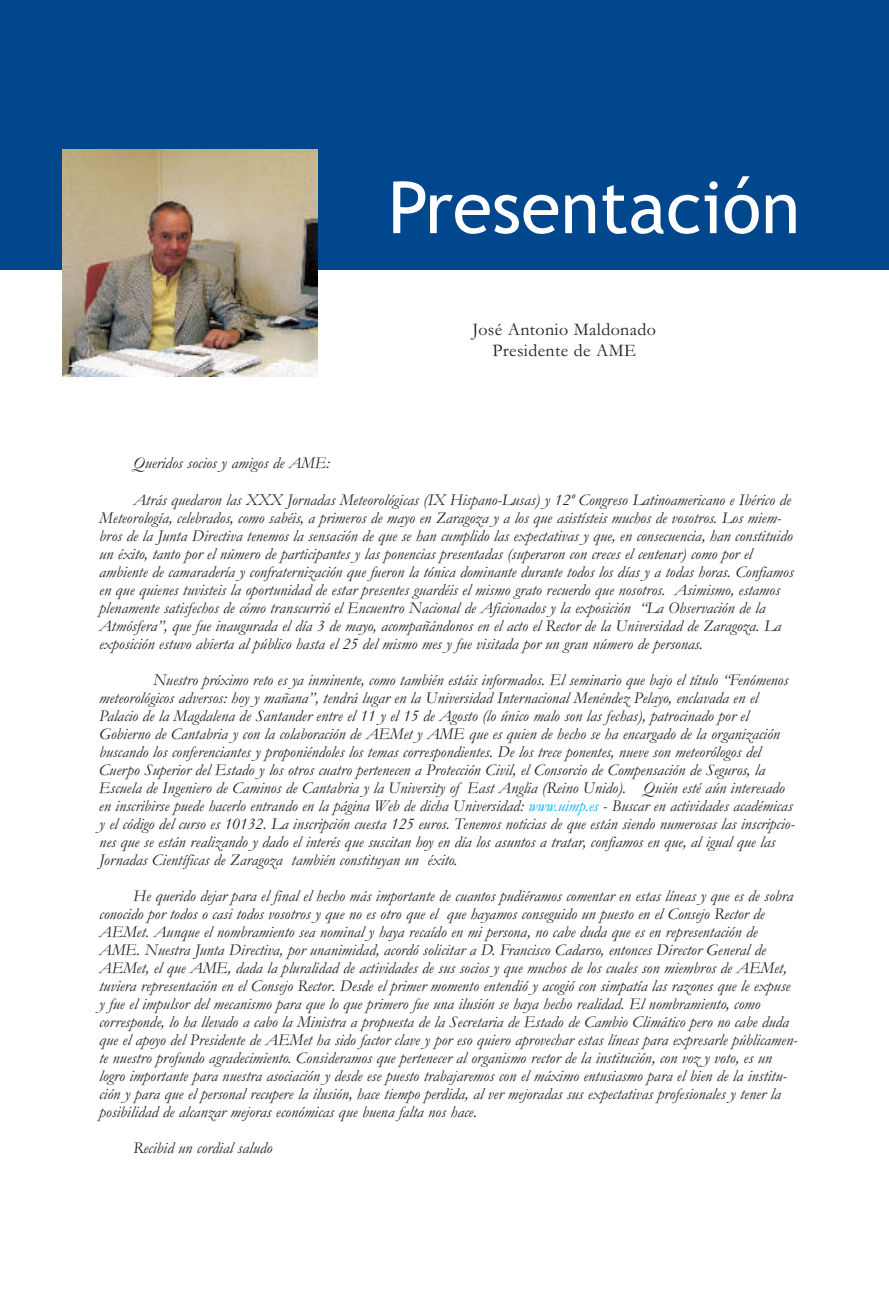
<style>
.page{position:relative;width:889px;height:1289px;background:#fff}
.page>*{position:absolute;margin:0;border:0;box-sizing:border-box;transform-origin:0 0}
.t1{font:72px "Trebuchet MS";color:#fff}
.t2{font:18px/21.6px "Garamond";letter-spacing:.02em;color:#231f20;text-align:center}
.t3{font:italic 16.5px/18px "Garamond";color:#231f20}
.s1{color:#00aeef}
</style>
<div class="page">
<div style="left:0;top:0;width:889px;height:269px;background:#01478d"></div>
<img style="left:62px;top:150px;width:255px;height:226px">
<h1 class="t1" style="left:388px;top:166px;width:414px">Presentación</h1>
<p class="t2" style="left:472px;top:317px;width:185px">José Antonio Maldonado<br>Presidente de AME</p>
<p class="t3" style="left:133px;top:445px;width:659px;line-height:36px">Queridos socios y amigos de AME:<br>Atrás quedaron las XXX Jornadas Meteorológicas (IX Hispano-Lusas) y 12º Congreso Latinoamericano e Ibérico de</p>
<p class="t3" style="left:99px;top:508px;width:696px">Meteorología, celebrados, como sabéis, a primeros de mayo en Zaragoza y a los que asistísteis muchos de vosotros. Los miem&shy;bros de la Junta Directiva tenemos la sensación de que se han cumplido las expectativas y que, en consecuencia, han constituido un éxito, tanto por el número de participantes y las ponencias presentadas (superaron con creces el centenar) como por el ambiente de camaradería y confraternización que fueron la tónica dominante durante todos los días y a todas horas. Confiamos en que quienes tuvisteis la oportunidad de estar presentes guardéis el mismo grato recuerdo que nosotros. Asimismo, estamos plenamente satisfechos de cómo transcurrió el Encuentro Nacional de Aficionados y la exposición “La Observación de la Atmósfera”, que fue inaugurada el día 3 de mayo, acompañándonos en el acto el Rector de la Universidad de Zaragoza. La exposición estuvo abierta al público hasta el 25 del mismo mes y fue visitada por un gran número de personas.</p>
<p class="t3" style="left:99px;top:670px;width:697px;text-indent:54px">Nuestro próximo reto es ya inminente, como también estáis informados. El seminario que bajo el título “Fenómenos meteorológicos adversos: hoy y mañana”, tendrá lugar en la Universidad Internacional Menéndez Pelayo, enclavada en el Palacio de la Magdalena de Santander entre el 11 y el 15 de Agosto (lo único malo son las fechas), patrocinado por el Gobierno de Cantabria y con la colaboración de AEMet y AME que es quien de hecho se ha encargado de la organización buscando los conferenciantes y proponiéndoles los temas correspondientes. De los trece ponentes, nueve son meteorólogos del Cuerpo Superior del Estado y los otros cuatro pertenecen a Protección Civil, el Consorcio de Compensación de Seguros, la Escuela de Ingeniero de Caminos de Cantabria y la University of East Anglia (Reino Unido). Quién esté aún interesado en inscribirse puede hacerlo entrando en la página Web de dicha Universidad: <span class="s1">www.uimp.es</span> - Buscar en actividades académicas y el código del curso es 10132. La inscripción cuesta 125 euros. Tenemos noticias de que están siendo numerosas las inscripcio&shy;nes que se están realizando y dado el interés que suscitan hoy en día los asuntos a tratar, confiamos en que, al igual que las Jornadas Científicas de Zaragoza también constituyan un éxito.</p>
<p class="t3" style="left:99px;top:886px;width:700px;text-indent:34px">He querido dejar para el final el hecho más importante de cuantos pudiéramos comentar en estas líneas y que es de sobra conocido por todos o casi todos vosotros y que no es otro que el que hayamos conseguido un puesto en el Consejo Rector de AEMet. Aunque el nombramiento sea nominal y haya recaído en mi persona, no cabe duda que es en representación de AME. Nuestra Junta Directiva, por unanimidad, acordó solicitar a D. Francisco Cadarso, entonces Director General de AEMet, el que AME, dada la pluralidad de actividades de sus socios y que muchos de los cuales son miembros de AEMet, tuviera representación en el Consejo Rector. Desde el primer momento entendió y acogió con simpatía las razones que le expuse y fue el impulsor del mecanismo para que lo que primero fue una ilusión se haya hecho realidad. El nombramiento, como corresponde, lo ha llevado a cabo la Ministra a propuesta de la Secretaria de Estado de Cambio Climático pero no cabe duda que el apoyo del Presidente de AEMet ha sido factor clave y por eso quiero aprovechar estas líneas para expresarle públicamen&shy;te nuestro profundo agradecimiento. Consideramos que pertenecer al organismo rector de la institución, con voz y voto, es un logro importante para nuestra asociación y desde ese puesto trabajaremos con el máximo entusiasmo para el bien de la institu&shy;ción y para que el personal recupere la ilusión, hace tiempo perdida, al ver mejoradas sus expectativas profesionales y tener la posibilidad de alcanzar mejoras económicas que buena falta nos hace.</p>
<p class="t3" style="left:133px;top:1138px;width:141px">Recibid un cordial saludo</p>
</div>
